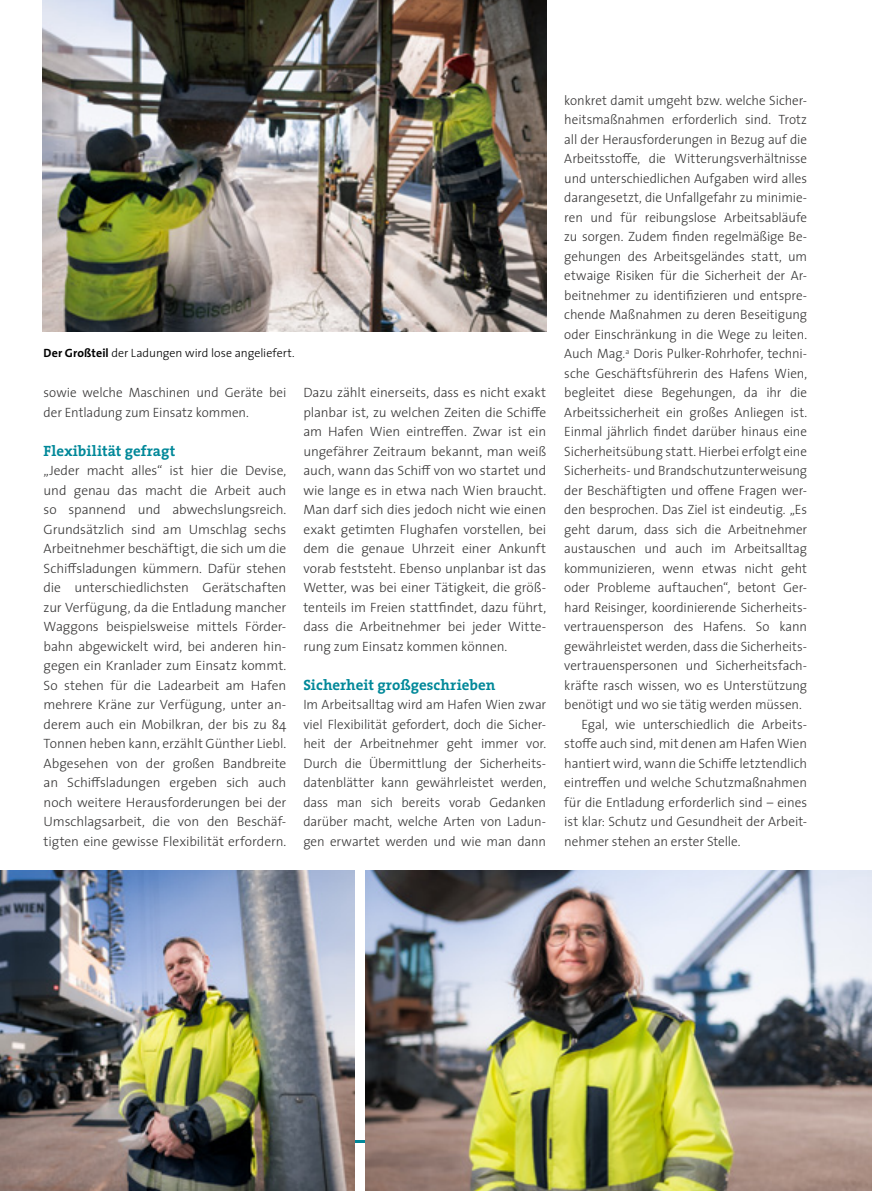
<style>
.page{position:relative;width:872px;height:1191px;background:#fff}
.page>*{position:absolute;margin:0;border:0;box-sizing:border-box;transform-origin:0 0}
.t1{font:700 15px "The Serif";color:#089}
.t2{font:300 13.5px/19.5px "The Sans";letter-spacing:-.005em;color:#373636;text-align:justify}
.t3{font:300 12px "The Sans";color:#000}
.s1{font-weight:700}
</style>
<div class="page">
<hr style="left:43px;top:1140px;width:765px;height:2px;background:#089">
<img style="left:43px;top:0;width:503px;height:332px">
<img style="left:0;top:870px;width:354px;height:321px">
<img style="left:366px;top:870px;width:506px;height:321px">
<p class="t3" style="left:44px;top:343px;width:252px"><span class="s1">Der Großteil</span> der Ladungen wird lose angeliefert.</p>
<p class="t2" style="left:44px;top:382px;width:244px">sowie welche Maschinen und Geräte bei der Entladung zum Einsatz kommen.</p>
<p class="t1" style="left:44px;top:438px;width:133px">Flexibilität gefragt</p>
<p class="t2" style="left:44px;top:460px;width:244px">„Jeder macht alles“ ist hier die Devise, und genau das macht die Arbeit auch so spannend und abwechslungsreich.<br>Grundsätzlich sind am Umschlag sechs Arbeitnehmer beschäftigt, die sich um die Schiffsladungen kümmern. Dafür stehen die unterschiedlichsten Gerätschaften zur Verfügung, da die Entladung mancher Waggons beispielsweise mittels Förder&shy;bahn abgewickelt wird, bei anderen hin&shy;gegen ein Kranlader zum Einsatz kommt.<br>So stehen für die Ladearbeit am Hafen mehrere Kräne zur Verfügung, unter an&shy;derem auch ein Mobilkran, der bis zu 84<br>Tonnen heben kann, erzählt Günther Liebl.<br>Abgesehen von der großen Bandbreite an Schiffsladungen ergeben sich auch noch weitere Herausforderungen bei der Umschlagsarbeit, die von den Beschäf&shy;tigten eine gewisse Flexibilität erfordern.</p>
<p class="t2" style="left:303px;top:382px;width:244px">Dazu zählt einerseits, dass es nicht exakt planbar ist, zu welchen Zeiten die Schiffe am Hafen Wien eintreffen. Zwar ist ein ungefährer Zeitraum bekannt, man weiß auch, wann das Schiff von wo startet und wie lange es in etwa nach Wien braucht.<br>Man darf sich dies jedoch nicht wie einen exakt getimten Flughafen vorstellen, bei dem die genaue Uhrzeit einer Ankunft vorab feststeht. Ebenso unplanbar ist das Wetter, was bei einer Tätigkeit, die größ&shy;tenteils im Freien stattfindet, dazu führt, dass die Arbeitnehmer bei jeder Witte&shy;rung zum Einsatz kommen können.</p>
<p class="t1" style="left:303px;top:672px;width:194px">Sicherheit großgeschrieben</p>
<p class="t2" style="left:303px;top:694px;width:244px">Im Arbeitsalltag wird am Hafen Wien zwar viel Flexibilität gefordert, doch die Sicher&shy;heit der Arbeitnehmer geht immer vor.<br>Durch die Übermittlung der Sicherheits&shy;datenblätter kann gewährleistet werden, dass man sich bereits vorab Gedanken darüber macht, welche Arten von Ladun&shy;gen erwartet werden und wie man dann</p>
<p class="t2" style="left:564px;top:90px;width:244px">konkret damit umgeht bzw. welche Sicher-</p>
<p class="t2" style="left:564px;top:109px;width:244px">heitsmaßnahmen erforderlich sind. Trotz</p>
<p class="t2" style="left:564px;top:129px;width:244px">all der Herausforderungen in Bezug auf die</p>
<p class="t2" style="left:564px;top:148px;width:244px">Arbeitsstoffe, die Witterungsverhältnisse</p>
<p class="t2" style="left:564px;top:168px;width:244px">und unterschiedlichen Aufgaben wird alles</p>
<p class="t2" style="left:564px;top:187px;width:244px">darangesetzt, die Unfallgefahr zu minimie-</p>
<p class="t2" style="left:564px;top:207px;width:244px">ren und für reibungslose Arbeitsabläufe</p>
<p class="t2" style="left:564px;top:226px;width:244px">zu sorgen. Zudem finden regelmäßige Be-</p>
<p class="t2" style="left:564px;top:246px;width:244px">gehungen des Arbeitsgeländes statt, um</p>
<p class="t2" style="left:564px;top:265px;width:244px">etwaige Risiken für die Sicherheit der Ar-</p>
<p class="t2" style="left:564px;top:285px;width:244px">beitnehmer zu identifizieren und entspre-</p>
<p class="t2" style="left:564px;top:304px;width:244px">chende Maßnahmen zu deren Beseitigung</p>
<p class="t2" style="left:564px;top:324px;width:244px">oder Einschränkung in die Wege zu leiten.</p>
<p class="t2" style="left:564px;top:343px;width:244px">Auch Mag.<sup>a</sup> Doris Pulker-Rohrhofer, techni-</p>
<p class="t2" style="left:564px;top:363px;width:244px">sche Geschäftsführerin des Hafens Wien,</p>
<p class="t2" style="left:564px;top:382px;width:244px">begleitet diese Begehungen, da ihr die</p>
<p class="t2" style="left:564px;top:402px;width:244px">Arbeitssicherheit ein großes Anliegen ist.</p>
<p class="t2" style="left:564px;top:421px;width:244px">Einmal jährlich findet darüber hinaus eine</p>
<p class="t2" style="left:564px;top:441px;width:244px">Sicherheitsübung statt. Hierbei erfolgt eine</p>
<p class="t2" style="left:564px;top:460px;width:244px">Sicherheits- und Brandschutzunterweisung</p>
<p class="t2" style="left:564px;top:480px;width:244px">der Beschäftigten und offene Fragen wer-</p>
<p class="t2" style="left:564px;top:499px;width:244px">den besprochen. Das Ziel ist eindeutig. „Es</p>
<p class="t2" style="left:564px;top:519px;width:244px">geht darum, dass sich die Arbeitnehmer</p>
<p class="t2" style="left:564px;top:538px;width:244px">austauschen und auch im Arbeitsalltag</p>
<p class="t2" style="left:564px;top:558px;width:244px">kommunizieren, wenn etwas nicht geht</p>
<p class="t2" style="left:564px;top:577px;width:244px">oder Probleme auftauchen“, betont Ger-</p>
<p class="t2" style="left:564px;top:597px;width:244px">hard Reisinger, koordinierende Sicherheits-</p>
<p class="t2" style="left:564px;top:616px;width:244px">vertrauensperson des Hafens. So kann</p>
<p class="t2" style="left:564px;top:636px;width:244px">gewährleistet werden, dass die Sicherheits-</p>
<p class="t2" style="left:564px;top:655px;width:244px">vertrauenspersonen und Sicherheitsfach-</p>
<p class="t2" style="left:564px;top:675px;width:244px">kräfte rasch wissen, wo es Unterstützung</p>
<p class="t2" style="left:564px;top:694px;width:239px">benötigt und wo sie tätig werden müssen.</p>
<p class="t2" style="left:581px;top:714px;width:227px">Egal, wie unterschiedlich die Arbeits-</p>
<p class="t2" style="left:564px;top:733px;width:244px">stoffe auch sind, mit denen am Hafen Wien</p>
<p class="t2" style="left:564px;top:753px;width:244px">hantiert wird, wann die Schiffe letztendlich</p>
<p class="t2" style="left:564px;top:772px;width:244px">eintreffen und welche Schutzmaßnahmen</p>
<p class="t2" style="left:564px;top:792px;width:244px">für die Entladung erforderlich sind – eines</p>
<p class="t2" style="left:564px;top:811px;width:244px">ist klar: Schutz und Gesundheit der Arbeit-</p>
<p class="t2" style="left:564px;top:831px;width:178px">nehmer stehen an erster Stelle.</p>
</div>
